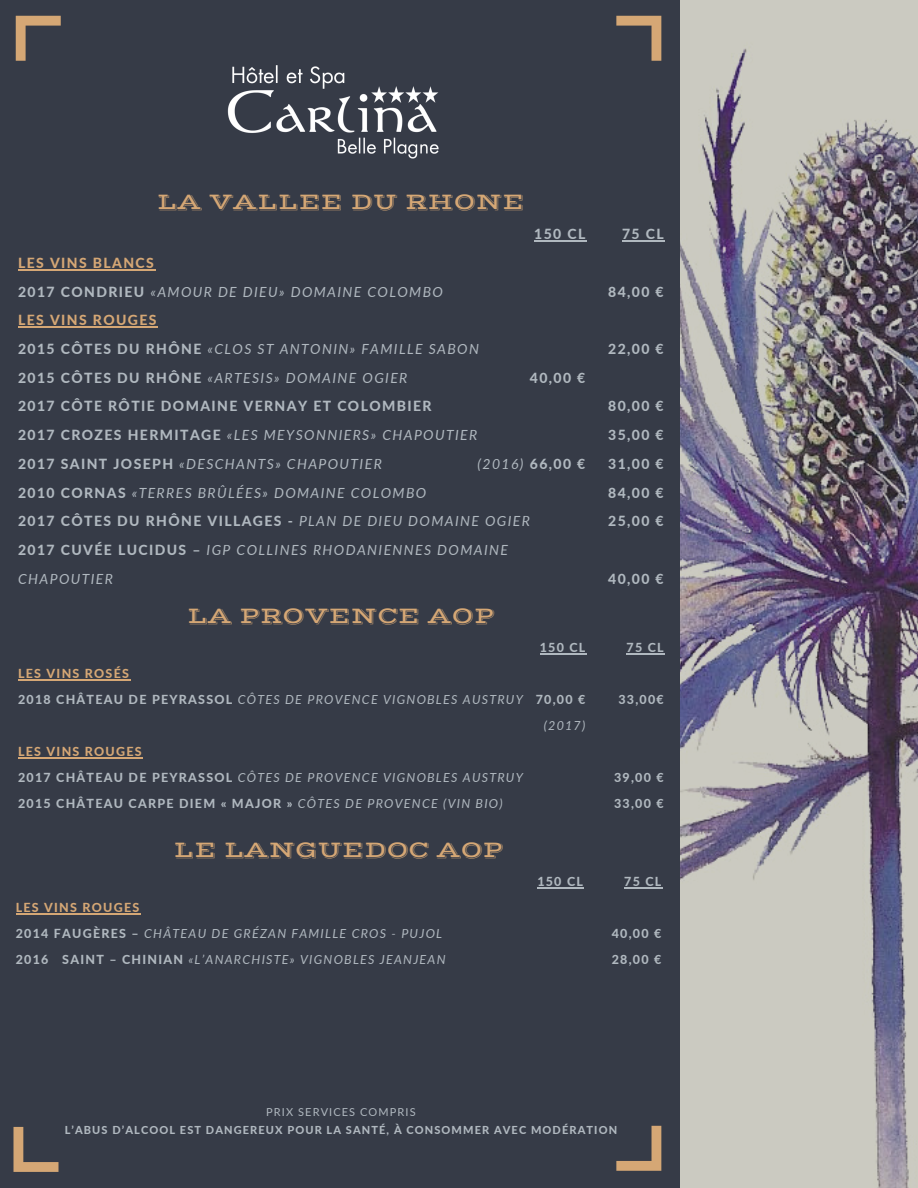
<style>
.page{position:relative;width:918px;height:1188px;background:#363b47}
.page>*{position:absolute;margin:0;border:0;box-sizing:border-box;transform-origin:0 0}
.t1{font:23.55px "Vast Shadow";color:#d5a775}
.t2{font:italic 13.95px/28.7px "Lato";letter-spacing:.1em;color:#b0b8bf}
.t3{font:800 13.95px "Lato";letter-spacing:.1em;color:#b0b8bf}
.t4{font:800 13.95px "Lato";letter-spacing:.1em;color:#d5a775}
.t5{font:italic 12.45px "Lato";letter-spacing:.1em;color:#b0b8bf}
.t6{font:800 12.45px "Lato";letter-spacing:.1em;color:#b0b8bf}
.t7{font:800 12.45px "Lato";letter-spacing:.1em;color:#d5a775}
.t8{font:800 10.95px "Lato";letter-spacing:.1em;color:#b0b8bf}
.t9{font:10.95px "Lato";letter-spacing:.1em;color:#b0b8bf}
.s1{font-weight:800;font-style:normal}
.s2{font-weight:400;font-style:italic}
</style>
<div class="page">
<svg style="left:16px;top:16px;width:45px;height:45px"></svg>
<svg style="left:616px;top:1126px;width:45px;height:45px"></svg>
<svg style="left:616px;top:16px;width:45px;height:45px"></svg>
<svg style="left:14px;top:1127px;width:44px;height:45px"></svg>
<img style="left:681px;top:0;width:237px;height:1188px">
<img style="left:227px;top:65px;width:212px;height:94px">
<hr style="left:18px;top:269px;width:137px;height:1px;background:#d5a775">
<hr style="left:18px;top:326px;width:140px;height:2px;background:#d5a775">
<hr style="left:622px;top:240px;width:43px;height:1px;background:#b0b8bf">
<hr style="left:534px;top:240px;width:53px;height:1px;background:#b0b8bf">
<hr style="left:18px;top:679px;width:112px;height:1px;background:#d5a775">
<hr style="left:18px;top:757px;width:125px;height:1px;background:#d5a775">
<hr style="left:627px;top:653px;width:38px;height:1px;background:#b0b8bf">
<hr style="left:540px;top:653px;width:47px;height:1px;background:#b0b8bf">
<hr style="left:16px;top:913px;width:125px;height:1px;background:#d5a775">
<hr style="left:624px;top:887px;width:39px;height:1px;background:#b0b8bf">
<hr style="left:537px;top:887px;width:47px;height:1px;background:#b0b8bf">
<p class="t1" style="left:157px;top:188px;width:369px">LA VALLEE DU RHONE</p>
<p class="t3" style="left:534px;top:226px;width:53px">150 CL</p>
<p class="t4" style="left:18px;top:254px;width:137px">LES VINS BLANCS</p>
<p class="t2" style="left:18px;top:277px;width:426px"><span class="s1">2017 CONDRIEU</span> «AMOUR DE DIEU» DOMAINE COLOMBO</p>
<p class="t4" style="left:18px;top:312px;width:140px">LES VINS ROUGES</p>
<p class="t2" style="left:18px;top:334px;width:462px"><span class="s1">2015 CÔTES DU RHÔNE</span> «CLOS ST ANTONIN» FAMILLE SABON</p>
<p class="t2" style="left:18px;top:363px;width:391px"><span class="s1">2015 CÔTES DU RHÔNE</span> «ARTESIS» DOMAINE OGIER</p>
<p class="t3" style="left:18px;top:398px;width:415px">2017 CÔTE RÔTIE DOMAINE VERNAY ET COLOMBIER</p>
<p class="t2" style="left:18px;top:420px;width:461px"><span class="s1">2017 CROZES HERMITAGE</span> «LES MEYSONNIERS» CHAPOUTIER</p>
<p class="t2" style="left:18px;top:449px;width:365px"><span class="s1">2017 SAINT JOSEPH</span> «DESCHANTS» CHAPOUTIER</p>
<p class="t2" style="left:18px;top:478px;width:410px"><span class="s1">2010 CORNAS</span> «TERRES BRÛLÉES» DOMAINE COLOMBO</p>
<p class="t3" style="left:18px;top:513px;width:513px">2017 CÔTES DU RHÔNE VILLAGES - <span class="s2">PLAN DE DIEU DOMAINE OGIER</span></p>
<p class="t2" style="left:18px;top:535px;width:491px"><span class="s1">2017 CUVÉE LUCIDUS –</span> IGP COLLINES RHODANIENNES DOMAINE<br>CHAPOUTIER</p>
<p class="t3" style="left:530px;top:369px;width:57px">40,00 €</p>
<p class="t2" style="left:478px;top:449px;width:109px">(2016) <span class="s1">66,00 €</span></p>
<p class="t1" style="left:187px;top:601px;width:309px">LA PROVENCE AOP</p>
<p class="t7" style="left:18px;top:666px;width:112px">LES VINS ROSÉS</p>
<p class="t5" style="left:18px;top:692px;width:506px"><span class="s1">2018 CHÂTEAU DE PEYRASSOL</span> CÔTES DE PROVENCE VIGNOBLES AUSTRUY</p>
<p class="t7" style="left:18px;top:744px;width:125px">LES VINS ROUGES</p>
<p class="t5" style="left:18px;top:770px;width:506px"><span class="s1">2017 CHÂTEAU DE PEYRASSOL</span> CÔTES DE PROVENCE VIGNOBLES AUSTRUY</p>
<p class="t6" style="left:18px;top:796px;width:486px">2015 CHÂTEAU CARPE DIEM « MAJOR » <span class="s2">CÔTES DE PROVENCE (VIN BIO)</span></p>
<p class="t1" style="left:174px;top:835px;width:331px">LE LANGUEDOC AOP</p>
<p class="t7" style="left:16px;top:900px;width:125px">LES VINS ROUGES</p>
<p class="t5" style="left:16px;top:926px;width:428px"><span class="s1">2014 FAUGÈRES –</span> CHÂTEAU DE GRÉZAN FAMILLE CROS - PUJOL</p>
<p class="t5" style="left:16px;top:952px;width:431px"><span class="s1">2016 SAINT – CHINIAN</span> «L’ANARCHISTE» VIGNOBLES JEANJEAN</p>
<p class="t6" style="left:540px;top:640px;width:47px">150 CL</p>
<p class="t6" style="left:536px;top:692px;width:51px">70,00 €</p>
<p class="t5" style="left:544px;top:718px;width:43px">(2017)</p>
<p class="t6" style="left:537px;top:874px;width:47px">150 CL</p>
<p class="t3" style="left:622px;top:226px;width:43px">75 CL</p>
<p class="t3" style="left:608px;top:283px;width:57px">84,00 €</p>
<p class="t3" style="left:608px;top:340px;width:57px">22,00 €</p>
<p class="t3" style="left:608px;top:398px;width:57px">80,00 €</p>
<p class="t3" style="left:608px;top:426px;width:57px">35,00 €</p>
<p class="t3" style="left:608px;top:455px;width:57px">31,00 €</p>
<p class="t3" style="left:608px;top:484px;width:57px">84,00 €</p>
<p class="t3" style="left:608px;top:513px;width:57px">25,00 €</p>
<p class="t3" style="left:608px;top:570px;width:57px">40,00 €</p>
<p class="t6" style="left:627px;top:640px;width:39px">75 CL</p>
<p class="t6" style="left:618px;top:692px;width:47px">33,00€</p>
<p class="t6" style="left:614px;top:770px;width:51px">39,00 €</p>
<p class="t6" style="left:614px;top:796px;width:51px">33,00 €</p>
<p class="t6" style="left:624px;top:874px;width:39px">75 CL</p>
<p class="t6" style="left:612px;top:926px;width:51px">40,00 €</p>
<p class="t6" style="left:612px;top:952px;width:51px">28,00 €</p>
<p class="t9" style="left:266px;top:1105px;width:151px">PRIX SERVICES COMPRIS</p>
<p class="t8" style="left:65px;top:1124px;width:554px">L’ABUS D’ALCOOL EST DANGEREUX POUR LA SANTÉ, À CONSOMMER AVEC MODÉRATION</p>
</div>
